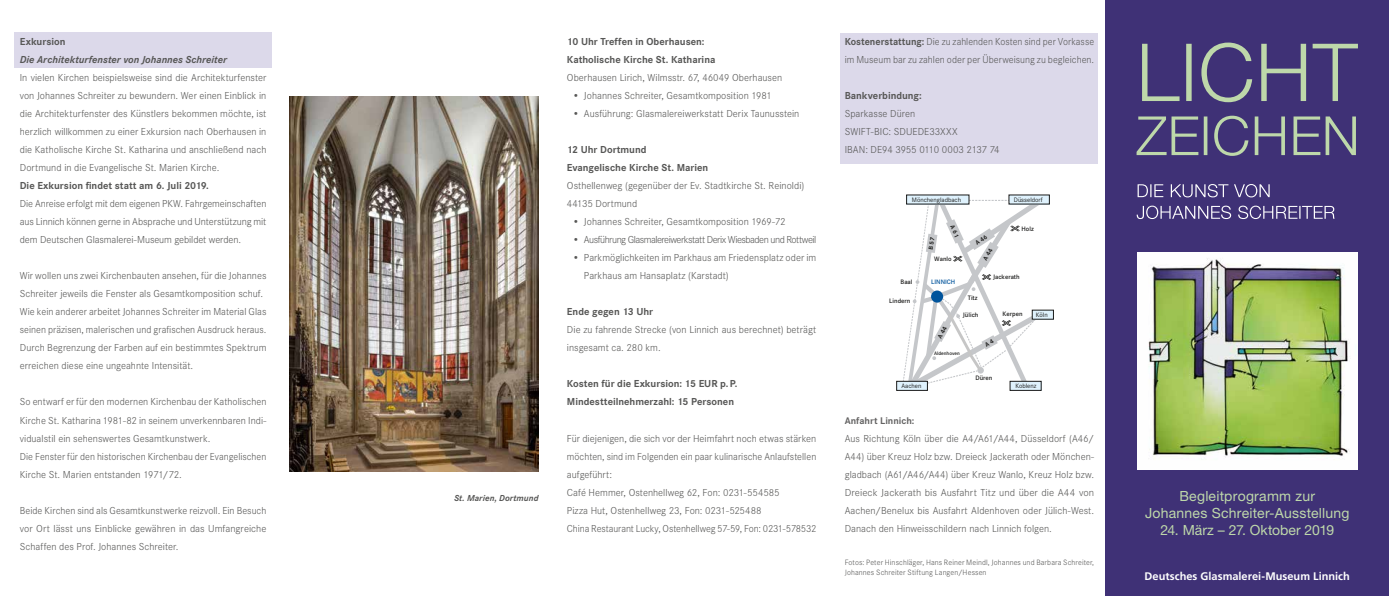
<style>
.page{position:relative;width:1389px;height:596px;background:#fff}
.page>*{position:absolute;margin:0;border:0;box-sizing:border-box;transform-origin:0 0}
.t1{font:14px/16.8px "Helvetica Neue LT Pro";letter-spacing:.015em;color:#bed8aa;text-align:center}
.t2{font:14px "Helvetica Neue LT Pro";letter-spacing:-.005em;color:#bed8aa}
.t3{font:700 11px "Frutiger LT Std";color:#fff}
.t4{font:300 10.5px/18px "Corporate S";color:#575756}
.t5{font:700 10.5px/18px "Corporate S";color:#575756}
.t6{font:300 10.5px/18px "Corporate S";color:#575756;scale:.96 1}
.t7{font:300 10.5px "Corporate S";letter-spacing:-.05em;color:#575756}
.t8{font:italic 700 10.5px "Corporate S";color:#575756}
.t9{font:700 10px "Corporate S";color:#646363}
.t10{font:italic 700 9px "Corporate S";letter-spacing:.005em;color:#575756}
.t11{font:300 8px/10px "Corporate S";letter-spacing:.015em;color:#575756}
.t12{font:600 6.7px "Corporate S";color:#1c1c1b}
.t13{font:6.7px "Corporate S";color:#1c1c1b}
.t14{font:600 6.7px "Corporate S";color:#00549c}
.t15{font:600 5.2px "Corporate S";color:#1c1c1b}
.s1{font-weight:700}
</style>
<div class="page">
<div style="left:1106px;top:0;width:283px;height:595px;background:#3f3176"></div>
<div style="left:14px;top:32px;width:258px;height:36px;background:#dcd9ea"></div>
<div style="left:840px;top:33px;width:258px;height:130px;background:#dcd9ea"></div>
<svg style="left:1137px;top:205px;width:198px;height:14px"></svg>
<svg style="left:1138px;top:184px;width:132px;height:13px"></svg>
<svg style="left:1137px;top:116px;width:219px;height:40px"></svg>
<svg style="left:1142px;top:43px;width:216px;height:59px"></svg>
<img style="left:1137px;top:252px;width:220px;height:217px">
<img style="left:289px;top:96px;width:250px;height:375px">
<div style="left:1032px;top:310px;width:21px;height:9px;background:#dff2fd"></div>
<div style="left:1032px;top:310px;width:22px;height:9px;border:1px solid #1c1c1b"></div>
<div style="left:1009px;top:195px;width:40px;height:9px;background:#dff2fd"></div>
<div style="left:1009px;top:195px;width:41px;height:9px;border:1px solid #1c1c1b"></div>
<div style="left:897px;top:381px;width:30px;height:9px;background:#dff2fd"></div>
<div style="left:896px;top:381px;width:32px;height:9px;border:1px solid #1c1c1b"></div>
<svg style="left:902px;top:194px;width:145px;height:197px"></svg>
<p class="t5" style="left:20px;top:33px;width:47px">Exkursion</p>
<p class="t8" style="left:20px;top:53px;width:209px">Die Architekturfenster von Johannes Schreiter</p>
<p class="t4" style="left:20px;top:69px;width:248px;text-align:justify">In vielen Kirchen beispielsweise sind die Architekturfenster von Johannes Schreiter zu bewundern. Wer einen Einblick in die Architekturfenster des Künstlers bekommen möchte, ist herzlich willkommen zu einer Exkursion nach Oberhausen in die Katholische Kirche St. Katharina und anschließend nach Dortmund in die Evangelische St. Marien Kirche.</p>
<p class="t5" style="left:20px;top:177px;width:190px">Die Exkursion findet statt am 6. Juli 2019.</p>
<p class="t4" style="left:20px;top:195px;width:248px;text-align:justify">Die Anreise erfolgt mit dem eigenen PKW. Fahrgemeinschaften aus Linnich können gerne in Absprache und Unterstützung mit dem Deutschen Glasmalerei-Museum gebildet werden.</p>
<p class="t4" style="left:20px;top:267px;width:248px">Wir wollen uns zwei Kirchenbauten ansehen, für die Johannes Schreiter jeweils die Fenster als Gesamtkomposition schuf.<br>Wie kein anderer arbeitet Johannes Schreiter im Material Glas seinen präzisen, malerischen und grafischen Ausdruck heraus.<br>Durch Begrenzung der Farben auf ein bestimmtes Spektrum erreichen diese eine ungeahnte Intensität.</p>
<p class="t4" style="left:20px;top:393px;width:248px">So entwarf er für den modernen Kirchenbau der Katholischen Kirche St. Katharina 1981-82 in seinem unverkennbaren Indi&shy;vidualstil ein sehenswertes Gesamtkunstwerk.<br>Die Fenster für den historischen Kirchenbau der Evangelischen Kirche St. Marien entstanden 1971/72.</p>
<p class="t4" style="left:20px;top:501px;width:248px;text-align:justify">Beide Kirchen sind als Gesamtkunstwerke reizvoll. Ein Besuch vor Ort lässt uns Einblicke gewähren in das Umfangreiche Schaffen des Prof. Johannes Schreiter.</p>
<p class="t10" style="left:454px;top:492px;width:86px">St. Marien, Dortmund</p>
<p class="t5" style="left:567px;top:33px;width:150px">10 Uhr Treffen in Oberhausen:<br>Katholische Kirche St. Katharina</p>
<p class="t4" style="left:567px;top:69px;width:217px">Oberhausen Lirich, Wilmsstr. 67, 46049 Oberhausen</p>
<p class="t4" style="left:573px;top:87px;width:201px">• Johannes Schreiter, Gesamtkomposition 1981</p>
<p class="t4" style="left:573px;top:105px;width:228px">• Ausführung: Glasmalereiwerkstatt Derix Taunusstein</p>
<p class="t5" style="left:567px;top:141px;width:143px">12 Uhr Dortmund<br>Evangelische Kirche St. Marien</p>
<p class="t4" style="left:567px;top:177px;width:239px">Osthellenweg (gegenüber der Ev. Stadtkirche St. Reinoldi)<br>44135 Dortmund</p>
<p class="t4" style="left:573px;top:213px;width:215px">• Johannes Schreiter, Gesamtkomposition 1969-72</p>
<p class="t7" style="left:573px;top:234px;width:245px">• Ausführung Glasmalereiwerkstatt Derix Wiesbaden und Rottweil</p>
<p class="t4" style="left:584px;top:249px;width:234px;text-indent:-11px">• Parkmöglichkeiten im Parkhaus am Friedensplatz oder im<br>Parkhaus am Hansaplatz (Karstadt)</p>
<p class="t5" style="left:567px;top:303px;width:88px">Ende gegen 13 Uhr</p>
<p class="t4" style="left:567px;top:321px;width:251px">Die zu fahrende Strecke (von Linnich aus berechnet) beträgt insgesamt ca. 280 km.</p>
<p class="t5" style="left:567px;top:375px;width:172px">Kosten für die Exkursion: 15 EUR p.P.<br>Mindestteilnehmerzahl: 15 Personen</p>
<p class="t4" style="left:567px;top:429px;width:251px">Für diejenigen, die sich vor der Heimfahrt noch etwas stärken möchten, sind im Folgenden ein paar kulinarische Anlaufstellen aufgeführt:<br>Café Hemmer, Ostenhellweg 62, Fon: 0231-554585<br>Pizza Hut, Ostenhellweg 23, Fon: 0231-525488<br>China Restaurant Lucky, Ostenhellweg 57-59, Fon: 0231-578532</p>
<p class="t6" style="left:845px;top:33px;width:261px"><span class="s1">Kostenerstattung:</span> Die zu zahlenden Kosten sind per Vorkasse im Museum bar zu zahlen oder per Überweisung zu begleichen.</p>
<p class="t5" style="left:845px;top:87px;width:79px">Bankverbindung:</p>
<p class="t4" style="left:845px;top:105px;width:157px">Sparkasse Düren<br>SWIFT-BIC: SDUEDE33XXX<br>IBAN: DE94 3955 0110 0003 2137 74</p>
<p class="t13" style="left:912px;top:195px;width:51px">Mönchengladbach</p>
<p class="t12" style="left:934px;top:254px;width:19px">Wanlo</p>
<p class="t12" style="left:901px;top:278px;width:14px">Baal</p>
<p class="t14" style="left:931px;top:278px;width:26px">LINNICH</p>
<p class="t12" style="left:889px;top:297px;width:23px">Lindern</p>
<p class="t12" style="left:968px;top:293px;width:11px">Titz</p>
<p class="t12" style="left:963px;top:311px;width:17px">Jülich</p>
<p class="t15" style="left:934px;top:350px;width:27px">Aldenhoven</p>
<p class="t13" style="left:1014px;top:196px;width:30px">Düsseldorf</p>
<p class="t12" style="left:1022px;top:224px;width:14px">Holz</p>
<p class="t12" style="left:993px;top:273px;width:28px">Jackerath</p>
<p class="t12" style="left:1003px;top:309px;width:22px">Kerpen</p>
<p class="t13" style="left:1036px;top:310px;width:13px">Köln</p>
<p class="t13" style="left:902px;top:381px;width:21px">Aachen</p>
<p class="t12" style="left:975px;top:374px;width:18px">Düren</p>
<p class="t13" style="left:1015px;top:381px;width:23px">Koblenz</p>
<p class="t9" style="left:845px;top:414px;width:71px">Anfahrt Linnich:</p>
<p class="t4" style="left:845px;top:429px;width:251px;text-align:justify">Aus Richtung Köln über die A4/A61/A44, Düsseldorf (A46/ A44) über Kreuz Holz bzw. Dreieck Jackerath oder Mönchen&shy;gladbach (A61/A46/A44) über Kreuz Wanlo, Kreuz Holz bzw.<br>Dreieck Jackerath bis Ausfahrt Titz und über die A44 von Aachen/Benelux bis Ausfahrt Aldenhoven oder Jülich-West.<br>Danach den Hinweisschildern nach Linnich folgen.</p>
<p class="t11" style="left:845px;top:557px;width:251px">Fotos: Peter Hinschläger, Hans Reiner Meindl, Johannes und Barbara Schreiter,<br>Johannes Schreiter Stiftung Langen/Hessen</p>
<h1 class="t1" style="left:1145px;top:487px;width:206px">Begleitprogramm zur<br>Johannes Schreiter-Ausstellung</h1>
<h1 class="t2" style="left:1160px;top:520px;width:175px">24. März – 27. Oktober 2019</h1>
<p class="t3" style="left:1145px;top:569px;width:207px">Deutsches Glasmalerei-Museum Linnich</p>
</div>
